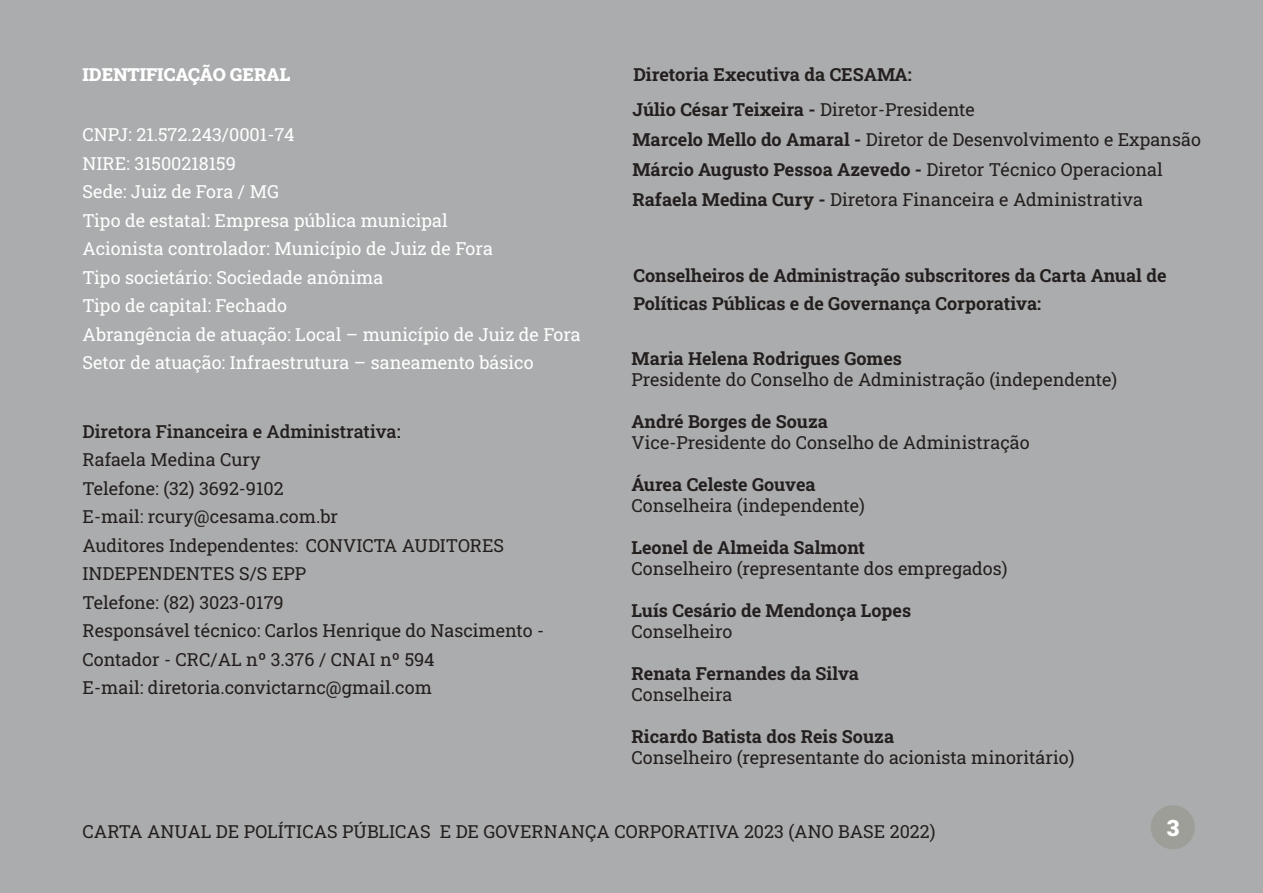
<style>
.page{position:relative;width:1263px;height:893px;background:#abacad}
.page>*{position:absolute;margin:0;border:0;box-sizing:border-box;transform-origin:0 0}
.t1{font:900 22.5px "Roboto Slab";color:#fff}
.t2{font:18px/28.5px "Roboto Slab";color:#241f1f}
.t3{font:700 18px/35.1px "Roboto Slab";color:#241f1f}
.t4{font:18px/28.5px "Roboto Slab";color:#fff}
.t5{font:500 18px "Roboto Slab";color:#241f1f}
.t6{font:900 18px "Roboto Slab";color:#fff}
.s1{font-weight:400}
.s2{font-weight:700}
</style>
<div class="page">
<div style="left:1151px;top:805px;width:44px;height:44px;background:#9d9e98;border-radius:50%"></div>
<p class="t6" style="left:83px;top:62px;width:209px">IDENTIFICAÇÃO GERAL</p>
<p class="t4" style="left:83px;top:120px;width:500px">CNPJ: 21.572.243/0001-74<br>NIRE: 31500218159<br>Sede: Juiz de Fora / MG<br>Tipo de estatal: Empresa pública municipal<br>Acionista controlador: Município de Juiz de Fora<br>Tipo societário: Sociedade anônima<br>Tipo de capital: Fechado<br>Abrangência de atuação: Local – município de Juiz de Fora Setor de atuação: Infraestrutura – saneamento básico</p>
<p class="t5" style="left:83px;top:419px;width:319px">Diretora Financeira e Administrativa:</p>
<p class="t2" style="left:83px;top:445px;width:463px">Rafaela Medina Cury<br>Telefone: (32) 3692-9102<br>E-mail: rcury@cesama.com.br<br>Auditores Independentes: CONVICTA AUDITORES INDEPENDENTES S/S EPP<br>Telefone: (82) 3023-0179<br>Responsável técnico: Carlos Henrique do Nascimento - Contador - CRC/AL nº 3.376 / CNAI nº 594<br>E-mail: diretoria.convictarnc@gmail.com</p>
<p class="t3" style="left:632px;top:56px;width:344px">Diretoria Executiva da CESAMA:<br>Júlio César Teixeira - <span class="s1">Diretor-Presidente</span></p>
<p class="t2" style="left:632px;top:124px;width:570px;line-height:30px"><span class="s2">Marcelo Mello do Amaral -</span> Diretor de Desenvolvimento e Expansão<br><span class="s2">Márcio Augusto Pessoa Azevedo -</span> Diretor Técnico Operacional<br><span class="s2">Rafaela Medina Cury -</span> Diretora Financeira e Administrativa</p>
<p class="t3" style="left:633px;top:260px;width:535px;line-height:28.5px">Conselheiros de Administração subscritores da Carta Anual de<br>Políticas Públicas e de Governança Corporativa:</p>
<p class="t3" style="left:631px;top:341px;width:272px">Maria Helena Rodrigues Gomes</p>
<p class="t2" style="left:631px;top:365px;width:487px">Presidente do Conselho de Administração (independente)</p>
<p class="t3" style="left:631px;top:404px;width:198px">André Borges de Souza</p>
<p class="t2" style="left:631px;top:428px;width:400px">Vice-Presidente do Conselho de Administração</p>
<p class="t3" style="left:631px;top:467px;width:186px">Áurea Celeste Gouvea</p>
<p class="t2" style="left:631px;top:491px;width:235px">Conselheira (independente)</p>
<p class="t3" style="left:631px;top:530px;width:235px">Leonel de Almeida Salmont</p>
<p class="t2" style="left:631px;top:554px;width:378px">Conselheiro (representante dos empregados)</p>
<p class="t3" style="left:631px;top:593px;width:281px">Luís Cesário de Mendonça Lopes</p>
<p class="t2" style="left:631px;top:617px;width:102px">Conselheiro</p>
<p class="t3" style="left:631px;top:656px;width:229px">Renata Fernandes da Silva</p>
<p class="t2" style="left:631px;top:680px;width:102px">Conselheira</p>
<p class="t3" style="left:631px;top:719px;width:264px">Ricardo Batista dos Reis Souza</p>
<p class="t2" style="left:631px;top:743px;width:444px">Conselheiro (representante do acionista minoritário)</p>
<p class="t2" style="left:83px;top:817px;width:854px">CARTA ANUAL DE POLÍTICAS PÚBLICAS E DE GOVERNANÇA CORPORATIVA 2023 (ANO BASE 2022)</p>
<p class="t1" style="left:1167px;top:812px;width:14px">3</p>
</div>
